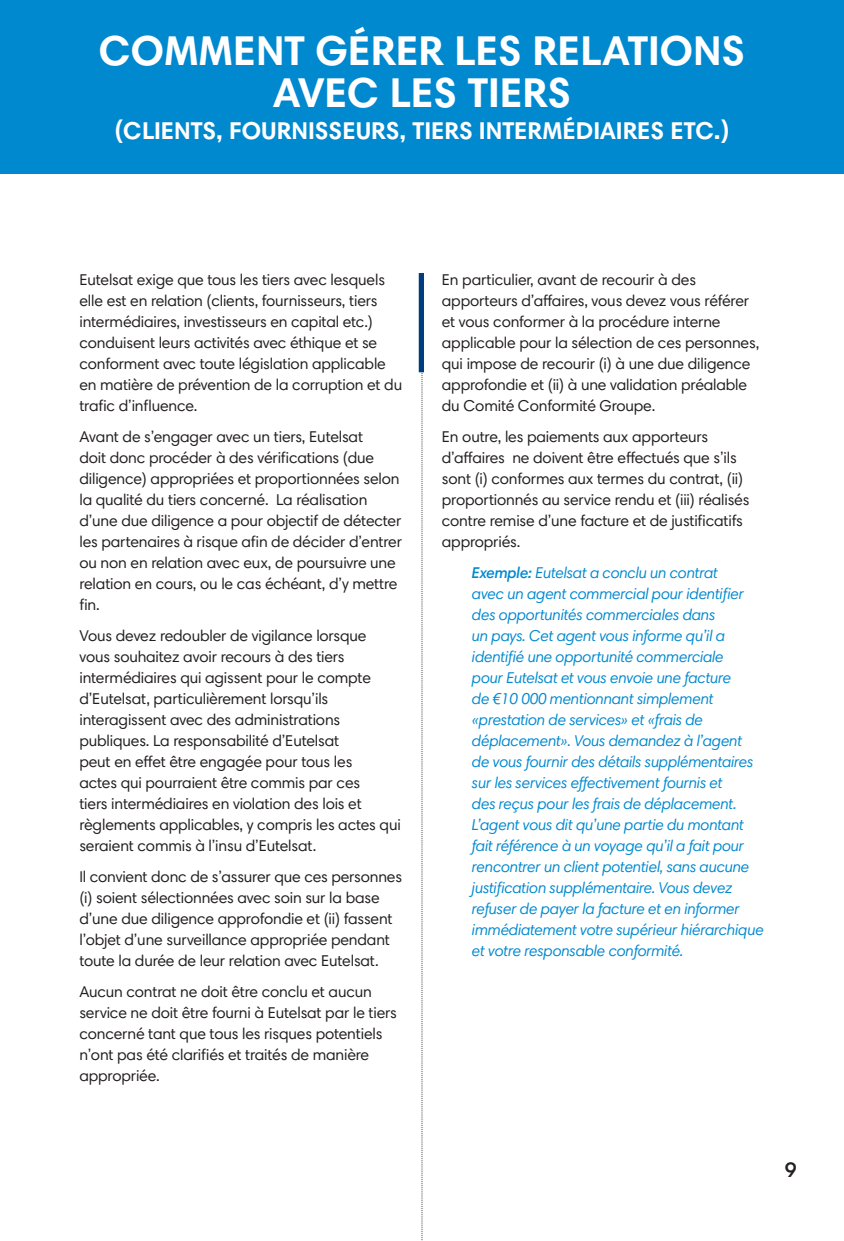
<style>
.page{position:relative;width:844px;height:1241px;background:#fff}
.page>*{position:absolute;margin:0;border:0;box-sizing:border-box;transform-origin:0 0}
.Style_de_paragraphe{font:700 42px "Harmonia Sans Pro Cyr";color:#fff}
.t1{font:700 24.5px "Harmonia Sans Pro Cyr";color:#fff}
.t2{font:600 21px "Harmonia Sans Pro Cyr";color:#231f20}
.t3{font:15.75px/21px "Harmonia Sans Pro Cyr";letter-spacing:-.01em;color:#231f20}
.t4{font:italic 15.75px/21px "Harmonia Sans Pro Cyr";letter-spacing:-.02em;color:#0089cf}
.s1{font-weight:600}
</style>
<div class="page">
<div style="left:0;top:0;width:843px;height:174px;background:#0089cf"></div>
<svg style="left:421px;top:372px;width:2px;height:869px"></svg>
<div style="left:418px;top:273px;width:6px;height:99px;background:#013d7d"></div>
<p class="Style_de_paragraphe" style="left:99px;top:24px;width:647px">COMMENT GÉRER LES RELATIONS</p>
<p class="Style_de_paragraphe" style="left:273px;top:66px;width:299px">AVEC LES TIERS</p>
<p class="t1" style="left:114px;top:115px;width:616px">(CLIENTS, FOURNISSEURS, TIERS INTERMÉDIAIRES ETC.)</p>
<p class="t3" style="left:79px;top:268px;width:324px">Eutelsat exige que tous les tiers avec lesquels elle est en relation (clients, fournisseurs, tiers intermédiaires, investisseurs en capital etc.) conduisent leurs activités avec éthique et se conforment avec toute législation applicable en matière de prévention de la corruption et du trafic d’influence.</p>
<p class="t3" style="left:79px;top:425px;width:324px">Avant de s’engager avec un tiers, Eutelsat<br>doit donc procéder à des vérifications (due diligence) appropriées et proportionnées selon la qualité du tiers concerné. La réalisation d’une due diligence a pour objectif de détecter les partenaires à risque afin de décider d’entrer ou non en relation avec eux, de poursuivre une relation en cours, ou le cas échéant, d’y mettre fin.</p>
<p class="t3" style="left:79px;top:624px;width:323px">Vous devez redoubler de vigilance lorsque vous souhaitez avoir recours à des tiers intermédiaires qui agissent pour le compte d’Eutelsat, particulièrement lorsqu’ils interagissent avec des administrations publiques. La responsabilité d’Eutelsat<br>peut en effet être engagée pour tous les<br>actes qui pourraient être commis par ces<br>tiers intermédiaires en violation des lois et règlements applicables, y compris les actes qui seraient commis à l’insu d’Eutelsat.</p>
<p class="t3" style="left:79px;top:865px;width:324px">Il convient donc de s’assurer que ces personnes (i) soient sélectionnées avec soin sur la base d’une due diligence approfondie et (ii) fassent l’objet d’une surveillance appropriée pendant toute la durée de leur relation avec Eutelsat.</p>
<p class="t3" style="left:79px;top:980px;width:319px">Aucun contrat ne doit être conclu et aucun service ne doit être fourni à Eutelsat par le tiers concerné tant que tous les risques potentiels n’ont pas été clarifiés et traités de manière appropriée.</p>
<p class="t3" style="left:441px;top:268px;width:319px">En particulier, avant de recourir à des apporteurs d’affaires, vous devez vous référer et vous conformer à la procédure interne applicable pour la sélection de ces personnes, qui impose de recourir (i) à une due diligence approfondie et (ii) à une validation préalable du Comité Conformité Groupe.</p>
<p class="t3" style="left:441px;top:425px;width:309px">En outre, les paiements aux apporteurs d’affaires ne doivent être effectués que s’ils sont (i) conformes aux termes du contrat, (ii) proportionnés au service rendu et (iii) réalisés contre remise d’une facture et de justificatifs appropriés.</p>
<p class="t4" style="left:471px;top:561px;width:293px"><span class="s1">Exemple:</span> Eutelsat a conclu un contrat<br>avec un agent commercial pour identifier des opportunités commerciales dans<br>un pays. Cet agent vous informe qu’il a identifié une opportunité commerciale<br>pour Eutelsat et vous envoie une facture<br>de €10 000 mentionnant simplement «prestation de services» et «frais de déplacement». Vous demandez à l’agent<br>de vous fournir des détails supplémentaires sur les services effectivement fournis et<br>des reçus pour les frais de déplacement.<br>L’agent vous dit qu’une partie du montant fait référence à un voyage qu’il a fait pour rencontrer un client potentiel, sans aucune justification supplémentaire. Vous devez refuser de payer la facture et en informer immédiatement votre supérieur hiérarchique et votre responsable conformité.</p>
<h3 class="t2" style="left:784px;top:1156px;width:13px">9</h3>
</div>
